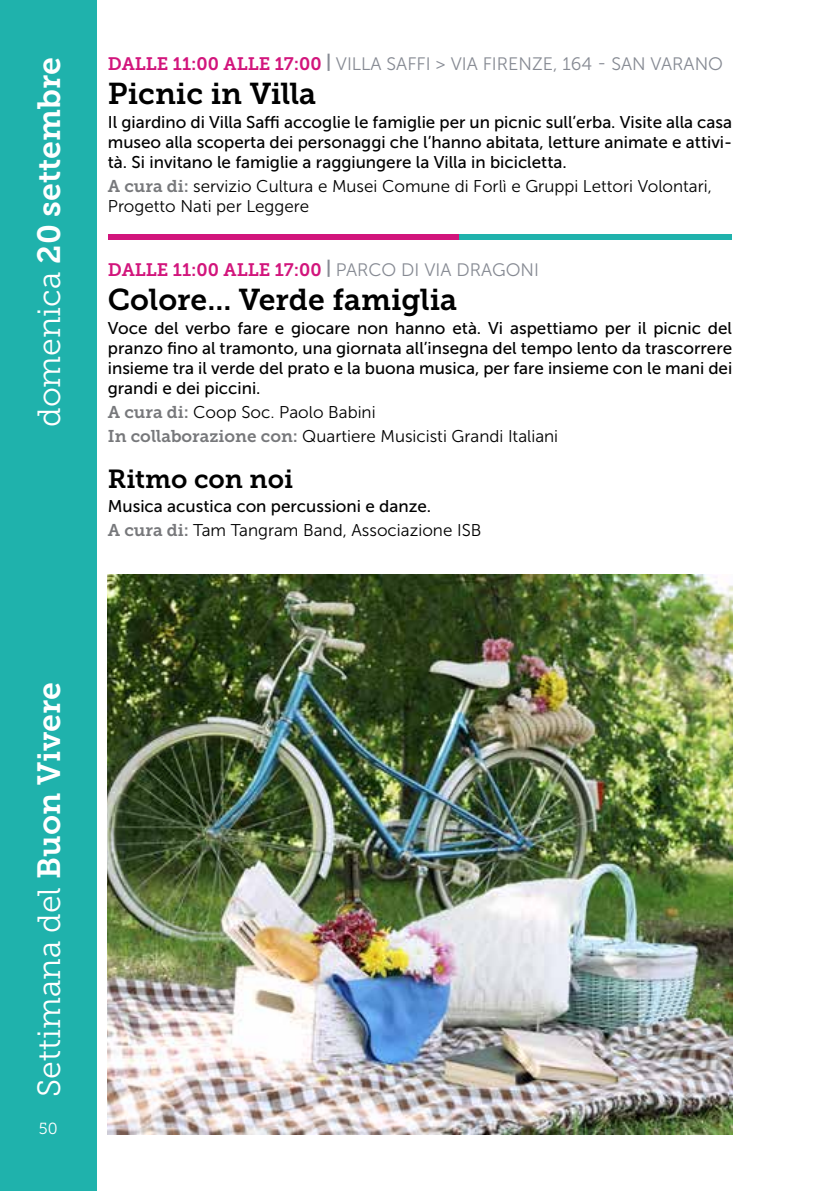
<style>
.page{position:relative;width:840px;height:1191px;background:#fff}
.page>*{position:absolute;margin:0;border:0;box-sizing:border-box;transform-origin:0 0}
.t1{font:32px "Museo Slab 300";color:#fff}
.t2{font:32px "Museo Slab 700";color:#fff}
.t3{font:30px "Museo Slab 700";color:#000}
.t4{font:26px "Museo Slab 700";color:#000}
.t5{font:18px "Museo Sans 300";color:#868a93}
.t6{font:18px "Museo Slab 700";color:#d2157c}
.t7{font:17px/20px "Museo Sans 500";color:#000;text-align:justify}
.t8{font:17px/20px "Museo Sans 300";color:#000}
.t9{font:16px "Museo Slab 300";color:#fff}
.s1{font-family:"Museo Slab 300"}
.s2{font-family:"Museo Slab 700";color:#d2157c}
.s3{font-family:"Museo Slab 700"}
.s4{font-family:"Museo Slab 700";color:#77787b}
.s5{color:#868a93}
.s6{font-family:"Museo Sans 300";color:#868a93}
</style>
<div class="page">
<div style="left:0;top:0;width:96px;height:1191px;background:#1fb2ac"></div>
<div style="left:108px;top:235px;width:351px;height:5px;background:#d2157c"></div>
<div style="left:459px;top:235px;width:272px;height:5px;background:#1fb2ac"></div>
<img style="left:108px;top:574px;width:623px;height:560px">
<h1 class="t2" style="left:31px;top:427px;width:372px;rotate:-90deg"><span class="s1">domenica</span> 20 settembre</h1>
<p class="t5" style="left:108px;top:54px;width:616px"><span class="s2">Dalle 11:00 alle 17:00</span> <span class="s3">|</span> Villa Saffi &gt; Via Firenze, 164 - San Varano</p>
<h2 class="t3" style="left:108px;top:77px;width:210px">Picnic in Villa</h2>
<p class="t7" style="left:108px;top:112px;width:625px">Il giardino di Villa Saffi accoglie le famiglie per un picnic sull’erba. Visite alla casa museo alla scoperta dei personaggi che l’hanno abitata, letture animate e attivi&shy;tà. Si invitano le famiglie a raggiungere la Villa in bicicletta.</p>
<p class="t8" style="left:108px;top:176px;width:605px"><span class="s4">A cura di:</span> servizio Cultura e M usei Comune di Forlì e Gruppi Lettori Volontari,<br>Progetto N ati per Leggere</p>
<p class="t6" style="left:108px;top:259px;width:432px">Dalle 11:00 alle 17:00 <span class="s5">|</span> <span class="s6">Parco di Via D ragoni</span></p>
<h2 class="t3" style="left:108px;top:282px;width:351px">Colore... Verde famiglia</h2>
<p class="t7" style="left:108px;top:318px;width:625px">Voce del verbo fare e giocare non hanno età. Vi aspettiamo per il picnic del pranzo fino al tramonto, una giornata all’insegna del tempo lento da trascorrere insieme tra il verde del prato e la buona musica, per fare insieme con le mani dei grandi e dei piccini.</p>
<p class="t8" style="left:108px;top:400px;width:451px;line-height:24px"><span class="s4">A cura di:</span> Coop Soc. Paolo Babini<br><span class="s4">In collaborazione con:</span> Quartiere M usicisti Grandi Italiani</p>
<h3 class="t4" style="left:108px;top:464px;width:187px">Ritmo con noi</h3>
<p class="t7" style="left:108px;top:496px;width:324px">Musica acustica con percussioni e danze.</p>
<p class="t8" style="left:108px;top:520px;width:375px"><span class="s4">A cura di:</span> Tam Tangram Band, Associazione I SB</p>
<h1 class="t1" style="left:32px;top:1096px;width:416px;rotate:-90deg">Settimana del <span class="s3">Buon Vivere</span></h1>
<p class="t9" style="left:39px;top:1120px;width:20px">50</p>
</div>
